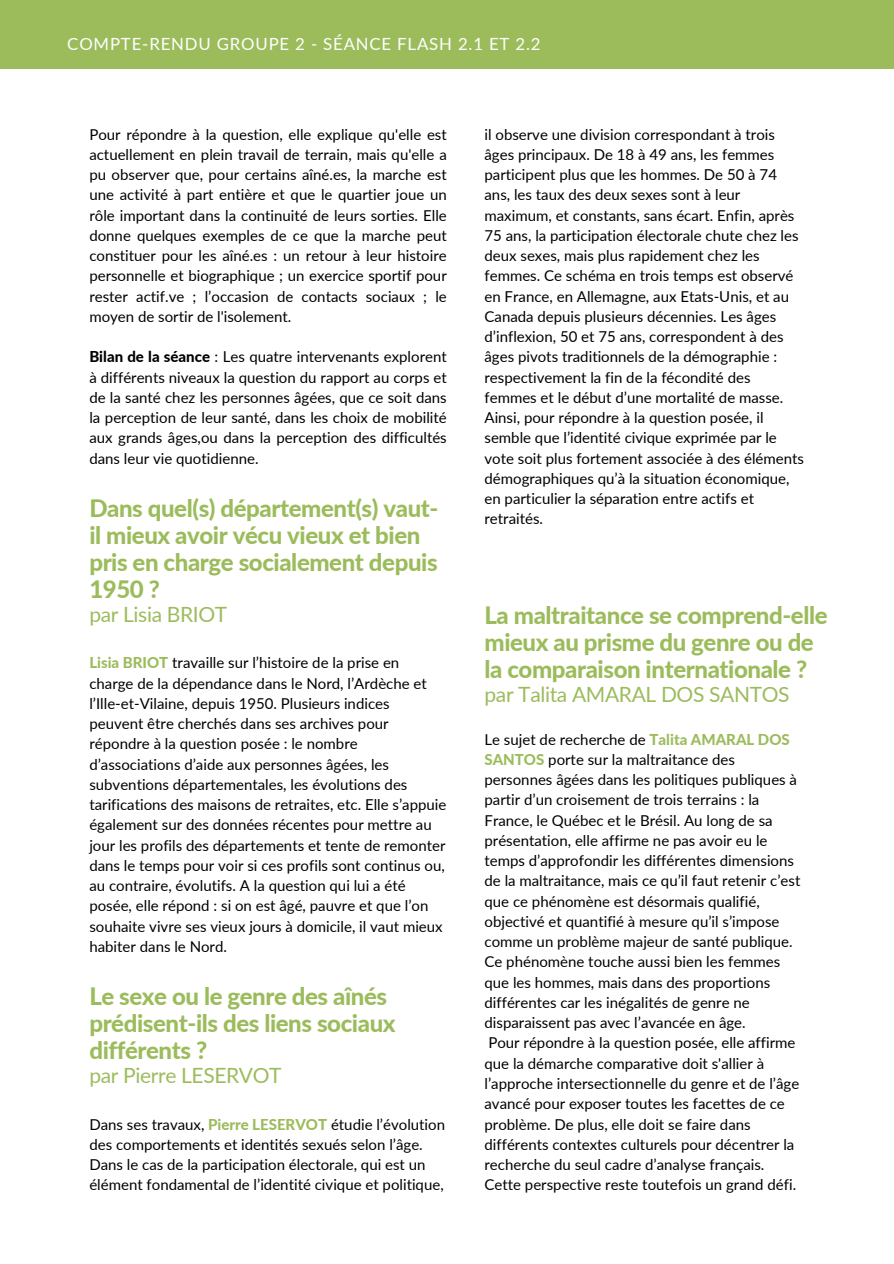
<style>
.page{position:relative;width:894px;height:1264px;background:#fff}
.page>*{position:absolute;margin:0;border:0;box-sizing:border-box;transform-origin:0 0}
.t1{font:800 24px/27px "Lato";letter-spacing:-.015em;color:#9cbc5c}
.t2{font:21px "Lato";letter-spacing:-.015em;color:#9cbc5c}
.t3{font:16.8px "Lato";letter-spacing:.05em;color:#fdfefe}
.t4{font:15px/20.2px "Lato";color:#000}
.s1{font-weight:800}
.s2{font-weight:800;color:#9cbc5c}
</style>
<div class="page">
<div style="left:0;top:0;width:893px;height:69px;background:#9cbc5c"></div>
<h2 class="t3" style="left:67px;top:34px;width:474px">COMPTE-RENDU GROUPE 2 - SÉANCE FLASH 2.1 ET 2.2</h2>
<p class="t4" style="left:89px;top:124px;width:359px;text-align:justify">Pour répondre à la question, elle explique qu'elle est actuellement en plein travail de terrain, mais qu'elle a pu observer que, pour certains aîné.es, la marche est une activité à part entière et que le quartier joue un rôle important dans la continuité de leurs sorties. Elle donne quelques exemples de ce que la marche peut constituer pour les aîné.es : un retour à leur histoire personnelle et biographique ; un exercice sportif pour rester actif.ve ; l’occasion de contacts sociaux ; le moyen de sortir de l'isolement.</p>
<p class="t4" style="left:89px;top:346px;width:359px;text-align:justify"><span class="s1">Bilan de la séance</span> : Les quatre intervenants explorent à différents niveaux la question du rapport au corps et de la santé chez les personnes âgées, que ce soit dans la perception de leur santé, dans les choix de mobilité aux grands âges,ou dans la perception des difficultés dans leur vie quotidienne.</p>
<h1 class="t1" style="left:89px;top:494px;width:350px">Dans quel(s) département(s) vaut-</h1>
<h1 class="t1" style="left:89px;top:521px;width:349px">il mieux avoir vécu vieux et bien pris en charge socialement depuis<br>1950 ?</h1>
<h2 class="t2" style="left:89px;top:601px;width:139px">par Lisia BRIOT</h2>
<p class="t4" style="left:89px;top:652px;width:358px"><span class="s2">Lisia BRIOT</span> travaille sur l’histoire de la prise en charge de la dépendance dans le Nord, l’Ardèche et l’Ille-et-Vilaine, depuis 1950. Plusieurs indices peuvent être cherchés dans ses archives pour répondre à la question posée : le nombre d’associations d’aide aux personnes âgées, les subventions départementales, les évolutions des tarifications des maisons de retraites, etc. Elle s’appuie également sur des données récentes pour mettre au jour les profils des départements et tente de remonter dans le temps pour voir si ces profils sont continus ou, au contraire, évolutifs. A la question qui lui a été posée, elle répond : si on est âgé, pauvre et que l’on souhaite vivre ses vieux jours à domicile, il vaut mieux habiter dans le Nord.</p>
<h1 class="t1" style="left:89px;top:982px;width:308px">Le sexe ou le genre des aînés prédisent-ils des liens sociaux différents ?</h1>
<h2 class="t2" style="left:89px;top:1062px;width:194px">par Pierre LESERVOT</h2>
<p class="t4" style="left:89px;top:1113px;width:357px">Dans ses travaux, <span class="s2">Pierre LESERVOT</span> étudie l’évolution des comportements et identités sexués selon l’âge.<br>Dans le cas de la participation électorale, qui est un élément fondamental de l’identité civique et politique,</p>
<p class="t4" style="left:484px;top:124px;width:315px">il observe une division correspondant à trois âges principaux. De 18 à 49 ans, les femmes participent plus que les hommes. De 50 à 74 ans, les taux des deux sexes sont à leur maximum, et constants, sans écart. Enfin, après 75 ans, la participation électorale chute chez les deux sexes, mais plus rapidement chez les femmes. Ce schéma en trois temps est observé en France, en Allemagne, aux Etats-Unis, et au Canada depuis plusieurs décennies. Les âges d’inflexion, 50 et 75 ans, correspondent à des âges pivots traditionnels de la démographie : respectivement la fin de la fécondité des femmes et le début d’une mortalité de masse.</p>
<p class="t4" style="left:484px;top:407px;width:321px">Ainsi, pour répondre à la question posée, il semble que l’identité civique exprimée par le vote soit plus fortement associée à des éléments démographiques qu’à la situation économique, en particulier la séparation entre actifs et</p>
<p class="t4" style="left:484px;top:508px;width:60px">retraités.</p>
<h1 class="t1" style="left:484px;top:601px;width:344px">La maltraitance se comprend-elle mieux au prisme du genre ou de la comparaison internationale ?</h1>
<h2 class="t2" style="left:484px;top:681px;width:306px">par Talita AMARAL DOS SANTOS</h2>
<p class="t4" style="left:484px;top:728px;width:317px">Le sujet de recherche de <span class="s2">Talita AMARAL DOS SANTOS</span> porte sur la maltraitance des personnes âgées dans les politiques publiques à partir d’un croisement de trois terrains : la France, le Québec et le Brésil. Au long de sa présentation, elle affirme ne pas avoir eu le temps d’approfondir les différentes dimensions de la maltraitance, mais ce qu’il faut retenir c’est que ce phénomène est désormais qualifié, objectivé et quantifié à mesure qu’il s’impose comme un problème majeur de santé publique.<br>Ce phénomène touche aussi bien les femmes que les hommes, mais dans des proportions différentes car les inégalités de genre ne disparaissent pas avec l’avancée en âge.</p>
<p class="t4" style="left:484px;top:1032px;width:316px">Pour répondre à la question posée, elle affirme que la démarche comparative doit s'allier à l’approche intersectionnelle du genre et de l’âge avancé pour exposer toutes les facettes de ce problème. De plus, elle doit se faire dans différents contextes culturels pour décentrer la recherche du seul cadre d’analyse français.<br>Cette perspective reste toutefois un grand défi.</p>
</div>
